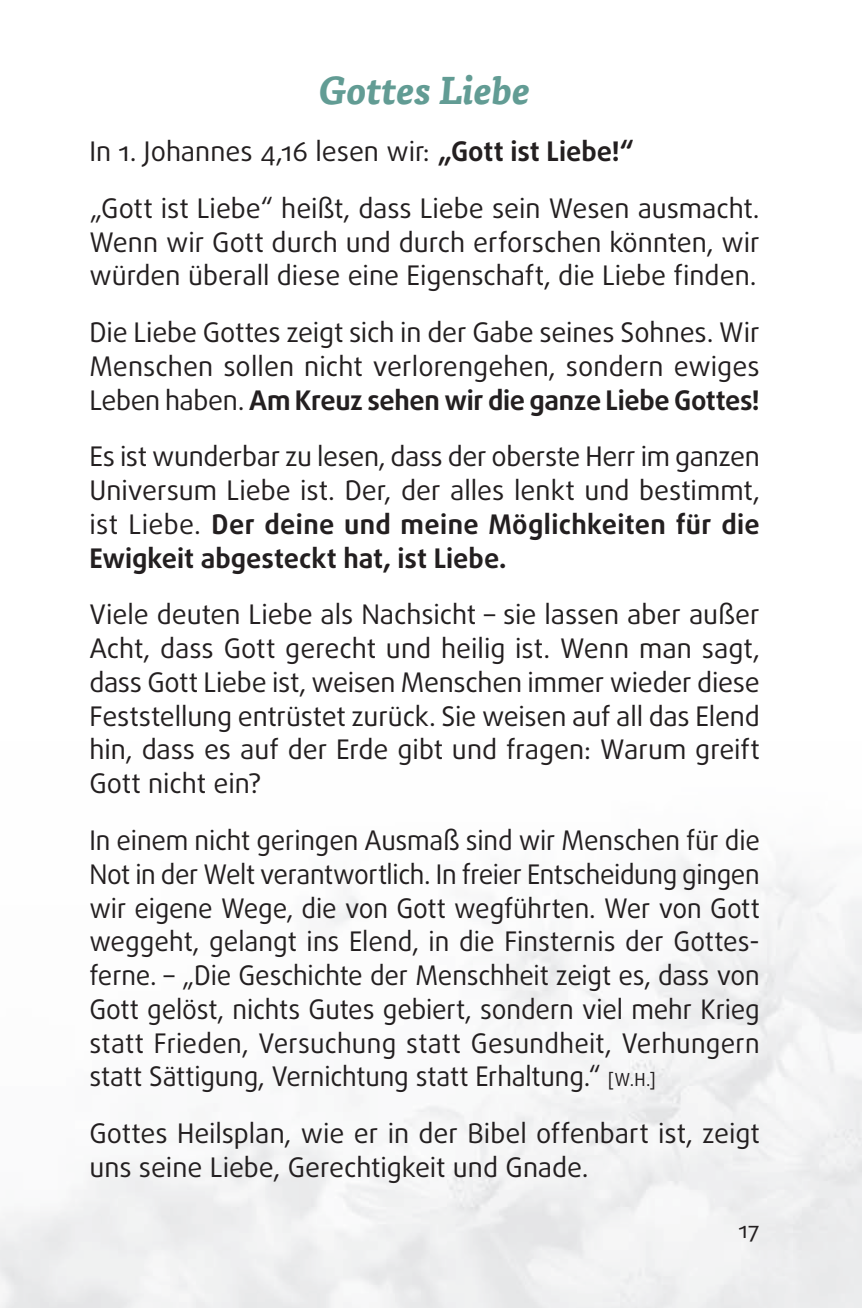
<style>
.page{position:relative;width:862px;height:1308px;background:#fff}
.page>*{position:absolute;margin:0;border:0;box-sizing:border-box;transform-origin:0 0}
.t1{font:italic 700 38.25px "Tisa Pro";color:#629c94}
.t2{font:27px/33.8px "Daxline Pro";color:#231f20;text-align:justify}
.t3{font:22.5px "Daxline Pro";color:#231f20}
.s1{font-weight:700}
.s2{font-size:18px}
</style>
<div class="page">
<h1 class="t1" style="left:318px;top:60px;width:213px">Gottes Liebe</h1>
<p class="t2" style="left:89px;top:123px;width:671px;line-height:56.7px">In 1. Johannes 4,16 lesen wir: <span class="s1">„Gott ist Liebe!“<br></span>„Gott ist Liebe“ heißt, dass Liebe sein Wesen ausmacht.</p>
<p class="t2" style="left:89px;top:225px;width:671px">Wenn wir Gott durch und durch erforschen könnten, wir würden überall diese eine Eigenschaft, die Liebe finden.</p>
<p class="t2" style="left:89px;top:316px;width:671px">Die Liebe Gottes zeigt sich in der Gabe seines Sohnes. Wir Menschen sollen nicht verlorengehen, sondern ewiges Leben haben. <span class="s1">Am Kreuz sehen wir die ganze Liebe Gottes!</span></p>
<p class="t2" style="left:89px;top:440px;width:671px">Es ist wunderbar zu lesen, dass der oberste Herr im ganzen Universum Liebe ist. Der, der alles lenkt und bestimmt, ist Liebe. <span class="s1">Der deine und meine Möglichkeiten für die Ewigkeit abgesteckt hat, ist Liebe.</span></p>
<p class="t2" style="left:89px;top:598px;width:671px">Viele deuten Liebe als Nachsicht – sie lassen aber außer Acht, dass Gott gerecht und heilig ist. Wenn man sagt, dass Gott Liebe ist, weisen Menschen immer wieder diese Feststellung entrüstet zurück. Sie weisen auf all das Elend hin, dass es auf der Erde gibt und fragen: Warum greift Gott nicht ein?</p>
<p class="t2" style="left:89px;top:823px;width:671px">In einem nicht geringen Ausmaß sind wir Menschen für die Not in der Welt verantwortlich. In freier Entscheidung gingen wir eigene Wege, die von Gott wegführten. Wer von Gott weggeht, gelangt ins Elend, in die Finsternis der Gottes&shy;ferne. – „Die Geschichte der Menschheit zeigt es, dass von Gott gelöst, nichts Gutes gebiert, sondern viel mehr Krieg statt Frieden, Versuchung statt Gesundheit, Verhungern statt Sättigung, Vernichtung statt Erhaltung.“ <span class="s2">[W.H.]</span></p>
<p class="t2" style="left:89px;top:1116px;width:671px">Gottes Heilsplan, wie er in der Bibel offenbart ist, zeigt uns seine Liebe, Gerechtigkeit und Gnade.</p>
<p class="t3" style="left:738px;top:1214px;width:23px">17</p>
</div>
